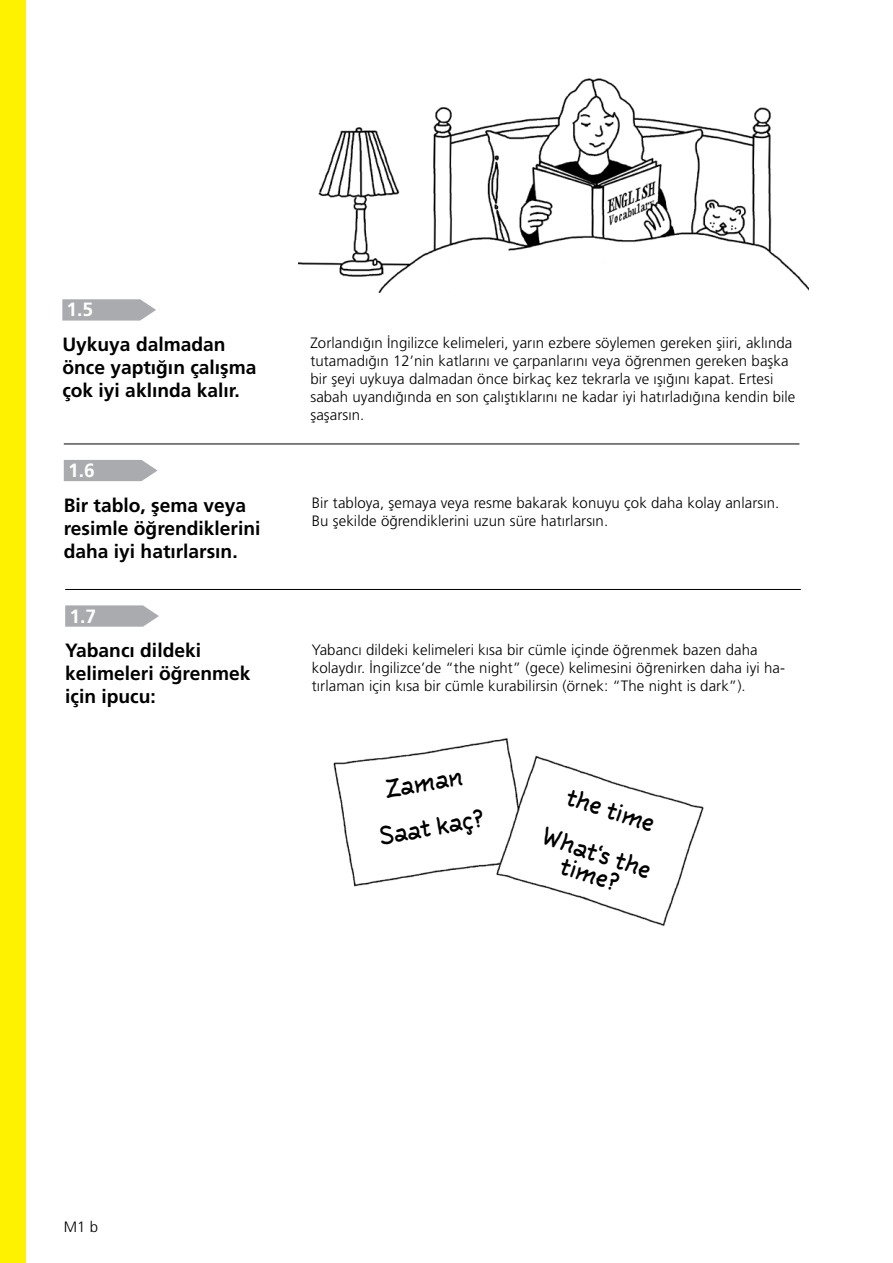
<style>
.page{position:relative;width:893px;height:1263px;background:#fff}
.page>*{position:absolute;margin:0;border:0;box-sizing:border-box;transform-origin:0 0}
.t1{font:27px/45px "Rattlescript Medium Tf";color:#000;text-align:center;scale:.9 1}
.t2{font:700 19.2px/23.1px "Frutiger LT Pro";color:#000}
.t3{font:700 19.2px "Frutiger LT Pro";color:#fff}
.t4{font:300 15px/18px "Frutiger LT Pro";letter-spacing:.005em;color:#000}
</style>
<div class="page">
<img style="left:298px;top:78px;width:511px;height:215px">
<svg style="left:62px;top:299px;width:94px;height:22px;background:#b3b4b7"></svg>
<hr style="left:64px;top:444px;width:735px;height:1px;background:#000">
<svg style="left:64px;top:460px;width:94px;height:21px;background:#b0b2b5"></svg>
<hr style="left:65px;top:589px;width:736px;height:1px;background:#000">
<svg style="left:65px;top:605px;width:94px;height:22px;background:#b3b4b7"></svg>
<img style="left:333px;top:738px;width:371px;height:189px">
<div style="left:0;top:0;width:26px;height:1263px;background:#fff200"></div>
<p class="t3" style="left:67px;top:298px;width:28px">1.5</p>
<p class="t2" style="left:62px;top:333px;width:196px">Uykuya dalmadan önce yaptığın çalışma çok iyi aklında kalır.</p>
<p class="t3" style="left:68px;top:459px;width:28px">1.6</p>
<p class="t2" style="left:64px;top:493px;width:198px">Bir tablo, şema veya resimle öğrendiklerini daha iyi hatırlarsın.</p>
<p class="t3" style="left:69px;top:605px;width:28px">1.7</p>
<p class="t2" style="left:65px;top:639px;width:187px">Yabancı dildeki kelimeleri öğrenmek için ipucu:</p>
<p class="t4" style="left:310px;top:334px;width:487px">Zorlandığın İngilizce kelimeleri, yarın ezbere söylemen gereken şiiri, aklında tutamadığın 12’nin katlarını ve çarpanlarını veya öğrenmen gereken başka bir şeyi uykuya dalmadan önce birkaç kez tekrarla ve ışığını kapat. Ertesi sabah uyandığında en son çalıştıklarını ne kadar iyi hatırladığına kendin bile şaşarsın.</p>
<p class="t4" style="left:312px;top:494px;width:469px">Bir tabloya, şemaya veya resme bakarak konuyu çok daha kolay anlarsın.<br>Bu şekilde öğrendiklerini uzun süre hatırlarsın.</p>
<p class="t4" style="left:312px;top:640px;width:475px">Yabancı dildeki kelimeleri kısa bir cümle içinde öğrenmek bazen daha kolaydır. İngilizce’de “the night” (gece) kelimesini öğrenirken daha iyi ha&shy;tırlaman için kısa bir cümle kurabilirsin (örnek: “The night is dark”).</p>
<h1 class="t1" style="left:368px;top:770px;width:119px;rotate:-10deg">Zaman<br>Saat kaç?</h1>
<h1 class="t1" style="left:564px;top:772px;width:127px;rotate:18deg">the time<br>What‘s the</h1>
<h1 class="t1" style="left:568px;top:844px;width:69px;rotate:18deg">time?</h1>
<p class="t4" style="left:64px;top:1217px;width:36px">M1 b</p>
</div>
